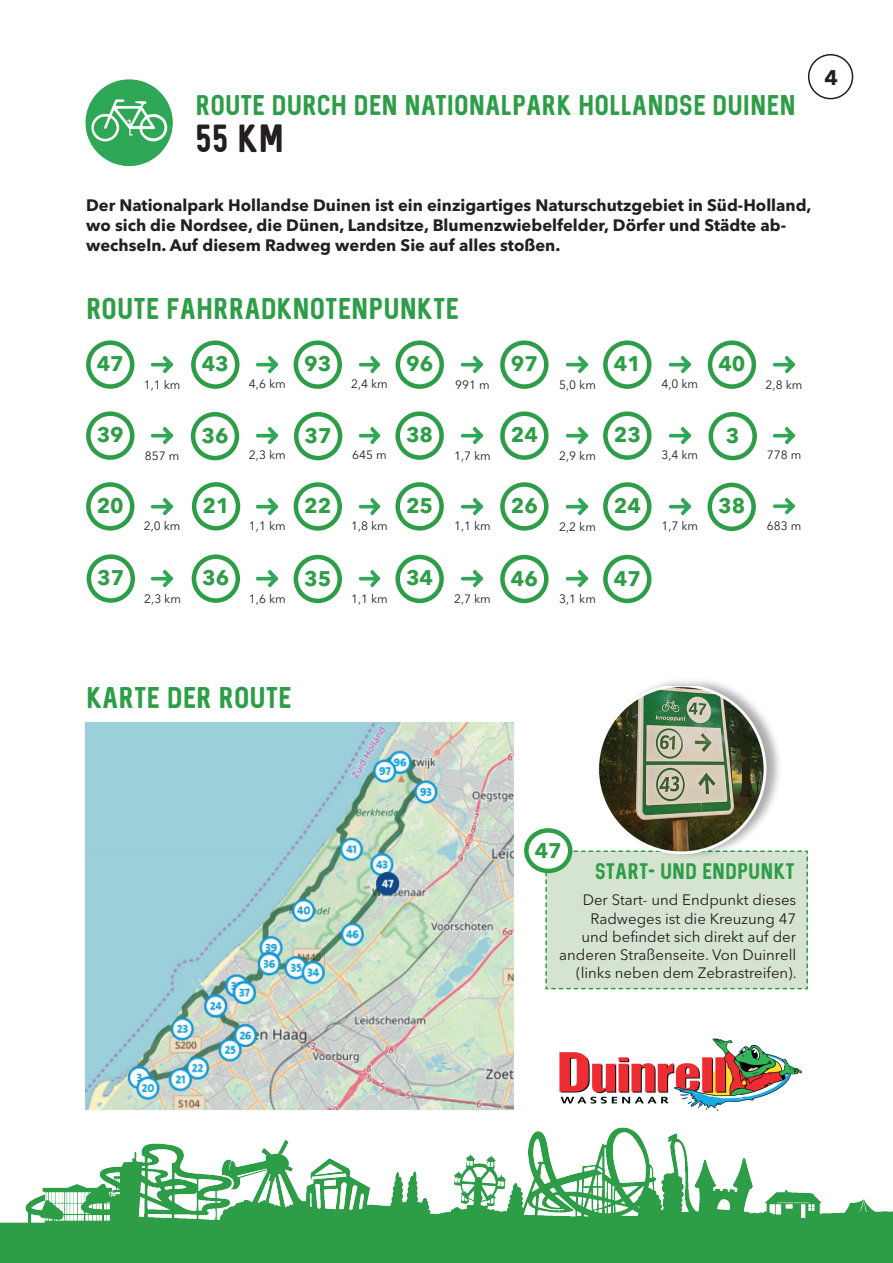
<style>
.page{position:relative;width:893px;height:1263px;background:#fff}
.page>*{position:absolute;margin:0;border:0;box-sizing:border-box;transform-origin:0 0}
.t1{font:700 31.5px "Sequel Neue";color:#231f20}
.t2{font:700 24px "Sequel Neue";color:#2e9d47}
.t3{font:700 22.8px "Sequel Neue";color:#2e9d47}
.t4{font:700 21px "Avenir Next LT Pro";color:#2e9d47}
.t5{font:700 21px "Avenir Next LT Pro";color:#231f20}
.t6{font:700 18px "Sequel Neue";color:#2e9d47}
.t7{font:700 16.5px/19.8px "Avenir Next LT Pro";color:#231f20}
.t8{font:15px/18px "Avenir Next LT Pro";color:#231f20;text-align:right}
.t9{font:12px "Avenir Next LT Pro";color:#231f20}
</style>
<div class="page">
<img style="left:0;top:1127px;width:893px;height:102px">
<div style="left:0;top:1229px;width:893px;height:34px;background:#2e9d47"></div>
<img style="left:85px;top:79px;width:88px;height:87px">
<div style="left:86px;top:340px;width:48px;height:49px;border:4px solid #2e9d47;border-radius:50%"></div>
<img style="left:151px;top:357px;width:21px;height:15px">
<div style="left:191px;top:340px;width:48px;height:49px;border:4px solid #2e9d47;border-radius:50%"></div>
<img style="left:256px;top:357px;width:21px;height:15px">
<div style="left:294px;top:340px;width:48px;height:49px;border:4px solid #2e9d47;border-radius:50%"></div>
<img style="left:359px;top:357px;width:21px;height:15px">
<div style="left:396px;top:340px;width:48px;height:49px;border:4px solid #2e9d47;border-radius:50%"></div>
<img style="left:462px;top:357px;width:21px;height:15px">
<div style="left:500px;top:340px;width:49px;height:49px;border:4px solid #2e9d47;border-radius:50%"></div>
<img style="left:567px;top:357px;width:20px;height:15px">
<div style="left:603px;top:340px;width:48px;height:49px;border:4px solid #2e9d47;border-radius:50%"></div>
<img style="left:669px;top:357px;width:21px;height:15px">
<div style="left:708px;top:340px;width:48px;height:49px;border:4px solid #2e9d47;border-radius:50%"></div>
<div style="left:86px;top:411px;width:48px;height:49px;border:4px solid #2e9d47;border-radius:50%"></div>
<img style="left:151px;top:428px;width:21px;height:15px">
<img style="left:256px;top:428px;width:21px;height:15px">
<img style="left:359px;top:428px;width:21px;height:15px">
<img style="left:462px;top:428px;width:21px;height:15px">
<div style="left:500px;top:411px;width:49px;height:49px;border:4px solid #2e9d47;border-radius:50%"></div>
<img style="left:567px;top:428px;width:20px;height:15px">
<div style="left:603px;top:411px;width:48px;height:49px;border:4px solid #2e9d47;border-radius:50%"></div>
<img style="left:669px;top:428px;width:21px;height:15px">
<img style="left:774px;top:357px;width:20px;height:16px">
<div style="left:395px;top:411px;width:49px;height:49px;border:4px solid #2e9d47;border-radius:50%"></div>
<img style="left:774px;top:427px;width:20px;height:16px">
<div style="left:86px;top:482px;width:48px;height:49px;border:4px solid #2e9d47;border-radius:50%"></div>
<img style="left:151px;top:498px;width:21px;height:16px">
<img style="left:256px;top:498px;width:21px;height:16px">
<div style="left:294px;top:482px;width:48px;height:49px;border:4px solid #2e9d47;border-radius:50%"></div>
<img style="left:359px;top:498px;width:21px;height:16px">
<img style="left:462px;top:498px;width:21px;height:16px">
<div style="left:500px;top:482px;width:49px;height:49px;border:4px solid #2e9d47;border-radius:50%"></div>
<img style="left:567px;top:498px;width:20px;height:16px">
<div style="left:603px;top:482px;width:48px;height:49px;border:4px solid #2e9d47;border-radius:50%"></div>
<img style="left:669px;top:498px;width:21px;height:16px">
<div style="left:395px;top:482px;width:49px;height:49px;border:4px solid #2e9d47;border-radius:50%"></div>
<img style="left:774px;top:498px;width:20px;height:16px">
<div style="left:707px;top:483px;width:49px;height:48px;border:4px solid #2e9d47;border-radius:50%"></div>
<div style="left:87px;top:554px;width:48px;height:49px;border:4px solid #2e9d47;border-radius:50%"></div>
<img style="left:152px;top:570px;width:21px;height:16px">
<div style="left:192px;top:554px;width:48px;height:49px;border:4px solid #2e9d47;border-radius:50%"></div>
<img style="left:85px;top:723px;width:428px;height:387px">
<img style="left:559px;top:1038px;width:243px;height:73px">
<div style="left:191px;top:412px;width:48px;height:48px;border:4px solid #2e9d47;border-radius:50%"></div>
<div style="left:294px;top:412px;width:48px;height:48px;border:4px solid #2e9d47;border-radius:50%"></div>
<div style="left:708px;top:412px;width:49px;height:48px;border:4px solid #2e9d47;border-radius:50%"></div>
<div style="left:192px;top:482px;width:48px;height:48px;border:4px solid #2e9d47;border-radius:50%"></div>
<img style="left:256px;top:571px;width:21px;height:16px">
<div style="left:294px;top:555px;width:48px;height:48px;border:4px solid #2e9d47;border-radius:50%"></div>
<img style="left:359px;top:571px;width:21px;height:16px">
<img style="left:462px;top:571px;width:21px;height:16px">
<div style="left:500px;top:555px;width:49px;height:48px;border:4px solid #2e9d47;border-radius:50%"></div>
<img style="left:567px;top:571px;width:20px;height:16px">
<div style="left:603px;top:555px;width:48px;height:48px;border:4px solid #2e9d47;border-radius:50%"></div>
<div style="left:395px;top:555px;width:49px;height:48px;border:4px solid #2e9d47;border-radius:50%"></div>
<div style="left:545px;top:850px;width:263px;height:140px;background:#d5e4d0"></div>
<svg style="left:526px;top:830px;width:44px;height:41px"></svg>
<div style="left:524px;top:828px;width:48px;height:45px;border:4px solid #2e9d47;border-radius:50%"></div>
<div style="left:532px;top:842px;width:33px;height:17px;background:#fff"></div>
<div style="left:597px;top:678px;width:185px;height:182px;background:#231f20;opacity:.38"></div>
<img style="left:593px;top:687px;width:178px;height:170px">
<div style="left:808px;top:54px;width:45px;height:45px;border:2px solid #231f20;border-radius:50%"></div>
<h3 class="t3" style="left:196px;top:89px;width:602px">ROUTE DURCH DEN NATIONALPARK HOLLANDSE DUINEN</h3>
<h1 class="t1" style="left:196px;top:117px;width:90px">55 KM</h1>
<p class="t5" style="left:824px;top:65px;width:15px">4</p>
<p class="t7" style="left:86px;top:195px;width:727px">Der Nationalpark Hollandse Duinen ist ein einzigartiges Naturschutzgebiet in Süd-Holland, wo sich die Nordsee, die Dünen, Landsitze, Blumenzwiebelfelder, Dörfer und Städte ab&shy;wechseln. Auf diesem Radweg werden Sie auf alles stoßen.</p>
<h2 class="t2" style="left:86px;top:292px;width:374px">ROUTE FAHRRADKNOTENPUNKTE</h2>
<p class="t4" style="left:97px;top:351px;width:29px">47</p>
<p class="t4" style="left:202px;top:351px;width:29px">43</p>
<p class="t4" style="left:304px;top:351px;width:29px">93</p>
<p class="t4" style="left:406px;top:351px;width:29px">96</p>
<p class="t4" style="left:511px;top:351px;width:29px">97</p>
<p class="t4" style="left:614px;top:351px;width:29px">41</p>
<p class="t4" style="left:718px;top:351px;width:29px">40</p>
<p class="t9" style="left:144px;top:377px;width:38px">1,1 km</p>
<p class="t9" style="left:249px;top:377px;width:38px">4,6 km</p>
<p class="t9" style="left:351px;top:377px;width:38px">2,4 km</p>
<p class="t9" style="left:455px;top:377px;width:36px">991 m</p>
<p class="t9" style="left:559px;top:378px;width:38px">5,0 km</p>
<p class="t9" style="left:661px;top:377px;width:38px">4,0 km</p>
<p class="t4" style="left:97px;top:422px;width:29px">39</p>
<p class="t4" style="left:511px;top:422px;width:29px">24</p>
<p class="t4" style="left:614px;top:422px;width:29px">23</p>
<p class="t9" style="left:145px;top:448px;width:36px">857 m</p>
<p class="t9" style="left:249px;top:448px;width:38px">2,3 km</p>
<p class="t9" style="left:352px;top:448px;width:36px">645 m</p>
<p class="t9" style="left:454px;top:448px;width:38px">1,7 km</p>
<p class="t9" style="left:559px;top:449px;width:38px">2,9 km</p>
<p class="t9" style="left:661px;top:448px;width:38px">3,4 km</p>
<p class="t4" style="left:406px;top:422px;width:29px">38</p>
<p class="t4" style="left:201px;top:422px;width:29px">36</p>
<p class="t4" style="left:305px;top:422px;width:29px">37</p>
<p class="t4" style="left:726px;top:422px;width:15px">3</p>
<p class="t4" style="left:202px;top:493px;width:29px">21</p>
<p class="t4" style="left:97px;top:493px;width:29px">20</p>
<p class="t4" style="left:304px;top:493px;width:29px">22</p>
<p class="t4" style="left:511px;top:493px;width:29px">26</p>
<p class="t4" style="left:614px;top:493px;width:29px">24</p>
<p class="t9" style="left:144px;top:519px;width:38px">2,0 km</p>
<p class="t9" style="left:249px;top:519px;width:38px">1,1 km</p>
<p class="t9" style="left:351px;top:519px;width:38px">1,8 km</p>
<p class="t9" style="left:454px;top:519px;width:38px">1,1 km</p>
<p class="t9" style="left:559px;top:519px;width:38px">2,2 km</p>
<p class="t9" style="left:661px;top:519px;width:38px">1,7 km</p>
<p class="t4" style="left:406px;top:493px;width:29px">25</p>
<p class="t4" style="left:97px;top:565px;width:29px">37</p>
<p class="t4" style="left:202px;top:565px;width:29px">36</p>
<p class="t9" style="left:144px;top:591px;width:38px">2,3 km</p>
<p class="t4" style="left:406px;top:565px;width:29px">34</p>
<p class="t4" style="left:304px;top:565px;width:29px">35</p>
<p class="t4" style="left:511px;top:565px;width:29px">46</p>
<p class="t4" style="left:614px;top:565px;width:29px">47</p>
<p class="t9" style="left:249px;top:591px;width:38px">1,6 km</p>
<p class="t9" style="left:351px;top:591px;width:38px">1,1 km</p>
<p class="t9" style="left:454px;top:592px;width:38px">2,7 km</p>
<p class="t9" style="left:559px;top:592px;width:38px">3,1 km</p>
<p class="t4" style="left:718px;top:493px;width:29px">38</p>
<p class="t9" style="left:766px;top:377px;width:38px">2,8 km</p>
<p class="t9" style="left:767px;top:448px;width:36px">778 m</p>
<p class="t9" style="left:767px;top:519px;width:36px">683 m</p>
<h2 class="t2" style="left:86px;top:681px;width:207px">KARTE DER ROUTE</h2>
<p class="t4" style="left:535px;top:838px;width:29px">47</p>
<p class="t6" style="left:595px;top:859px;width:202px">START- UND ENDPUNKT</p>
<p class="t8" style="left:559px;top:891px;width:239px">Der Start- und Endpunkt dieses<br>Radweges ist die Kreuzung 47<br>und befindet sich direkt auf der anderen Straßenseite. Von Duinrell (links neben dem Zebrastreifen).</p>
</div>
